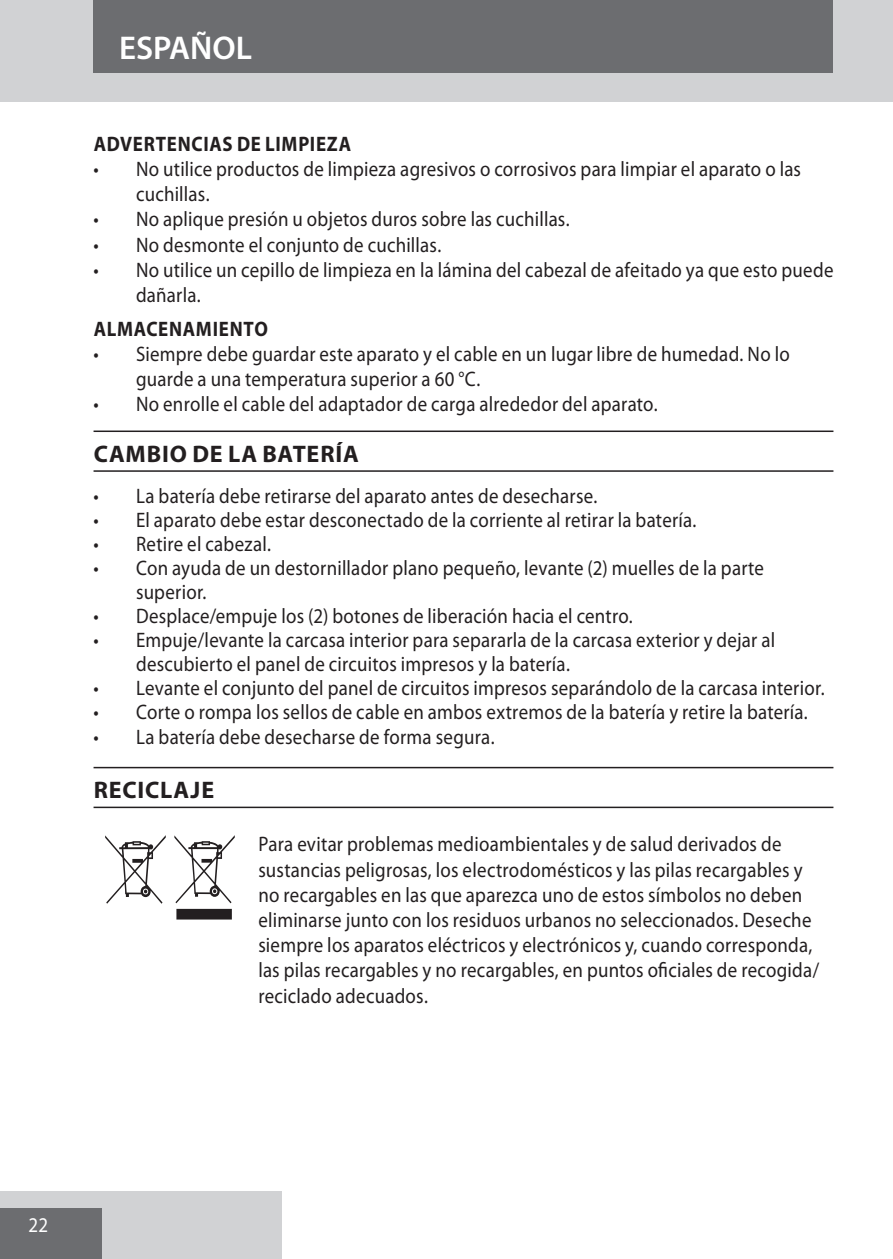
<style>
.page{position:relative;width:893px;height:1259px;background:#fff}
.page>*{position:absolute;margin:0;border:0;box-sizing:border-box;transform-origin:0 0}
.default{font:120px "Myriad Mine";color:#231f20;scale:.9 1}
.t1{font:600 33px "Myriad Pro";color:#fff}
.t2{font:700 24px "Myriad Pro";letter-spacing:.035em;color:#231f20}
.default-2{font:21px/25.2px "Myriad Pro";letter-spacing:.01em;color:#231f20;scale:.9 1}
.t3{font:700 21px "Myriad Pro";letter-spacing:.04em;color:#231f20;scale:.9 1}
.t4{font:21px "Myriad Pro";color:#fff;scale:.9 1}
</style>
<div class="page">
<div style="left:0;top:0;width:893px;height:102px;background:#d1d2d4"></div>
<div style="left:0;top:1191px;width:282px;height:68px;background:#d1d2d4"></div>
<div style="left:0;top:1208px;width:102px;height:51px;background:#6c6d70"></div>
<div style="left:94px;top:0;width:739px;height:73px;background:#6c6d70"></div>
<hr style="left:94px;top:430px;width:739px;height:2px;background:#231f20">
<hr style="left:94px;top:470px;width:739px;height:2px;background:#231f20">
<hr style="left:94px;top:767px;width:739px;height:1px;background:#231f20">
<hr style="left:94px;top:806px;width:739px;height:2px;background:#231f20">
<p class="t1" style="left:119px;top:27px;width:135px">ESPAÑOL</p>
<p class="t3" style="left:94px;top:130px;width:287px">ADVERTENCIAS DE LIMPIEZA</p>
<p class="default-2" style="left:136px;top:156px;width:740px;text-indent:-43px">• No utilice productos de limpieza agresivos o corrosivos para limpiar el aparato o las cuchillas.</p>
<p class="default-2" style="left:94px;top:206px;width:530px">• No aplique presión u objetos duros sobre las cuchillas.</p>
<p class="default-2" style="left:94px;top:232px;width:388px">• No desmonte el conjunto de cuchillas.</p>
<p class="default-2" style="left:136px;top:257px;width:776px;text-indent:-43px">• No utilice un cepillo de limpieza en la lámina del cabezal de afeitado ya que esto puede dañarla.</p>
<p class="t3" style="left:94px;top:315px;width:195px">ALMACENAMIENTO</p>
<p class="default-2" style="left:136px;top:341px;width:728px;text-indent:-43px">• Siempre debe guardar este aparato y el cable en un lugar libre de humedad. No lo guarde a una temperatura superior a 60 °C.</p>
<p class="default-2" style="left:94px;top:391px;width:628px">• No enrolle el cable del adaptador de carga alrededor del aparato.</p>
<p class="t2" style="left:94px;top:438px;width:266px">CAMBIO DE LA BATERÍA</p>
<p class="default-2" style="left:94px;top:483px;width:561px">• La batería debe retirarse del aparato antes de desecharse.</p>
<p class="default-2" style="left:94px;top:507px;width:671px">• El aparato debe estar desconectado de la corriente al retirar la batería.</p>
<p class="default-2" style="left:94px;top:531px;width:199px">• Retire el cabezal.</p>
<p class="default-2" style="left:136px;top:555px;width:699px;line-height:24px;text-indent:-43px">• Con ayuda de un destornillador plano pequeño, levante (2) muelles de la parte superior.</p>
<p class="default-2" style="left:94px;top:603px;width:600px">• Desplace/empuje los (2) botones de liberación hacia el centro.</p>
<p class="default-2" style="left:136px;top:627px;width:712px;line-height:24px;text-indent:-43px">• Empuje/levante la carcasa interior para separarla de la carcasa exterior y dejar al descubierto el panel de circuitos impresos y la batería.</p>
<p class="default-2" style="left:94px;top:675px;width:814px">• Levante el conjunto del panel de circuitos impresos separándolo de la carcasa interior.</p>
<p class="default-2" style="left:94px;top:699px;width:795px">• Corte o rompa los sellos de cable en ambos extremos de la batería y retire la batería.</p>
<p class="default-2" style="left:94px;top:724px;width:447px">• La batería debe desecharse de forma segura.</p>
<p class="t2" style="left:94px;top:774px;width:122px">RECICLAJE</p>
<p class="default" style="left:105px;top:818px;width:151px">W</p>
<p class="default-2" style="left:258px;top:831px;width:625px">Para evitar problemas medioambientales y de salud derivados de sustancias peligrosas, los electrodomésticos y las pilas recargables y no recargables en las que aparezca uno de estos símbolos no deben eliminarse junto con los residuos urbanos no seleccionados. Deseche siempre los aparatos eléctricos y electrónicos y, cuando corresponda, las pilas recargables y no recargables, en puntos oficiales de recogida/ reciclado adecuados.</p>
<p class="t4" style="left:28px;top:1212px;width:23px">22</p>
</div>
